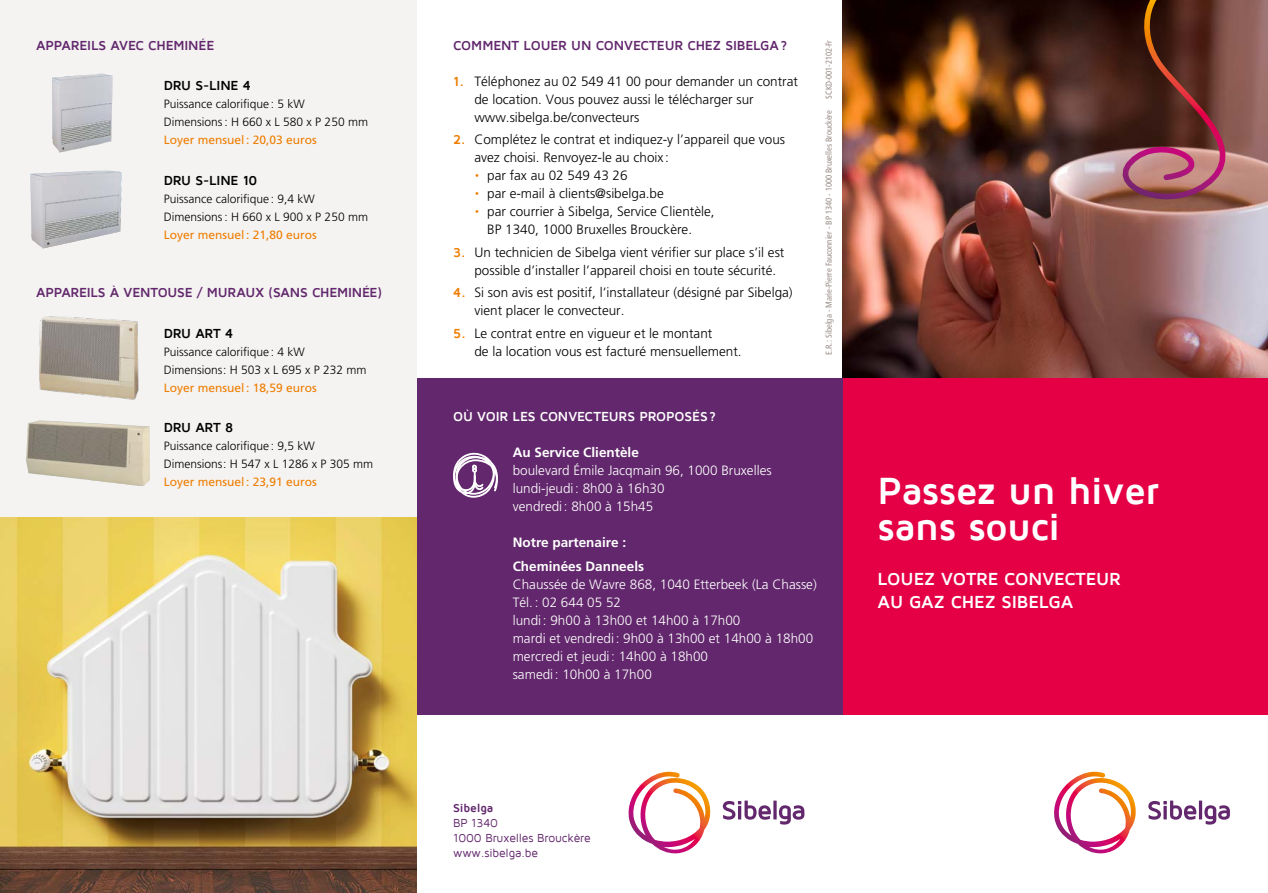
<style>
.page{position:relative;width:1268px;height:893px;background:#fff}
.page>*{position:absolute;margin:0;border:0;box-sizing:border-box;transform-origin:0 0}
.t1{font:700 39px/36px "Maven Pro";letter-spacing:-.015em;color:#fff}
.t2{font:700 18px/22.5px "Maven Pro";letter-spacing:-.01em;color:#fff}
.t3{font:300 13.5px/18px "Frutiger LT Std";color:#000}
.t4{font:300 13.5px/18px "Frutiger LT Std";color:#fff}
.t5{font:700 13.5px "Maven Pro";letter-spacing:-.015em;color:#62276c}
.t6{font:700 13.5px/24px "Frutiger LT Std";color:#fff}
.t7{font:700 13.5px "Maven Pro";letter-spacing:-.02em;color:#000}
.t8{font:700 13.5px "Maven Pro";letter-spacing:-.015em;color:#fff}
.t9{font:300 12px/18px "Frutiger LT Std";color:#000}
.t10{font:12px "Frutiger LT Std";color:#ef7d00}
.t11{font:12px/15px "Maven Pro";letter-spacing:-.015em;color:#62276c}
.t12{font:700 12px "Maven Pro";letter-spacing:-.015em;color:#62276c}
.t13{font:condensed 8.7px "Frutiger LT Std";letter-spacing:-.005em;color:#9b8e89}
.s1{font-family:"Maven Pro";font-weight:700;color:#ef7d00}
.s2{font-family:"Maven Pro";color:#ef7d00}
</style>
<div class="page">
<svg style="left:1148px;top:801px;width:48px;height:19px"></svg>
<hr style="left:1198px;top:801px;width:3px;height:18px;background:#62276c">
<svg style="left:1204px;top:805px;width:25px;height:20px"></svg>
<svg style="left:1054px;top:772px;width:82px;height:82px"></svg>
<svg style="left:722px;top:801px;width:48px;height:19px"></svg>
<hr style="left:773px;top:801px;width:3px;height:18px;background:#62276c">
<svg style="left:778px;top:805px;width:26px;height:20px"></svg>
<svg style="left:628px;top:772px;width:83px;height:82px"></svg>
<img style="left:842px;top:0;width:425px;height:378px">
<svg style="left:1094px;top:0;width:150px;height:226px;background:#74443f"></svg>
<div style="left:842px;top:378px;width:425px;height:336px;background:#e50046"></div>
<div style="left:417px;top:378px;width:425px;height:336px;background:#62276c"></div>
<div style="left:0;top:0;width:417px;height:893px;background:#f4f3f2"></div>
<img style="left:52px;top:74px;width:61px;height:79px">
<img style="left:30px;top:171px;width:92px;height:77px">
<img style="left:39px;top:316px;width:100px;height:84px">
<img style="left:26px;top:420px;width:124px;height:66px">
<svg style="left:453px;top:452px;width:45px;height:46px"></svg>
<img style="left:0;top:518px;width:417px;height:375px">
<p class="t5" style="left:36px;top:36px;width:179px">APPAREILS AVEC CHEMINÉE</p>
<p class="t7" style="left:164px;top:77px;width:88px">DRU S-LINE 4</p>
<p class="t9" style="left:164px;top:95px;width:206px">Puissance calorifique : 5 kW<br>Dimensions : H 660 x L 580 x P 250 mm</p>
<p class="t10" style="left:164px;top:133px;width:154px">Loyer mensuel: 20,03 euros</p>
<p class="t7" style="left:164px;top:171px;width:95px">DRU S-LINE 10</p>
<p class="t9" style="left:164px;top:190px;width:206px">Puissance calorifique : 9,4 kW<br>Dimensions : H 660 x L 900 x P 250 mm</p>
<p class="t10" style="left:164px;top:227px;width:154px">Loyer mensuel: 21,80 euros</p>
<p class="t5" style="left:36px;top:284px;width:347px">APPAREILS À VENTOUSE / MURAUX (SANS CHEMINÉE)</p>
<p class="t7" style="left:164px;top:324px;width:71px">DRU ART 4</p>
<p class="t9" style="left:164px;top:343px;width:204px">Puissance calorifique : 4 kW<br>Dimensions: H 503 x L 695 x P 232 mm</p>
<p class="t10" style="left:164px;top:380px;width:154px">Loyer mensuel: 18,59 euros</p>
<p class="t7" style="left:164px;top:419px;width:71px">DRU ART 8</p>
<p class="t9" style="left:164px;top:437px;width:211px">Puissance calorifique : 9,5 kW<br>Dimensions: H 547 x L 1286 x P 305 mm</p>
<p class="t10" style="left:164px;top:475px;width:154px">Loyer mensuel: 23,91 euros</p>
<p class="t5" style="left:453px;top:36px;width:335px">COMMENT LOUER UN CONVECTEUR CHEZ SIBELGA?</p>
<p class="t3" style="left:474px;top:72px;width:325px;text-indent:-21px"><span class="s1">1.</span> Téléphonez au 02 549 41 00 pour demander un contrat de location. Vous pouvez aussi le télécharger sur www.sibelga.be/convecteurs</p>
<p class="t3" style="left:474px;top:131px;width:312px;text-indent:-21px"><span class="s1">2.</span> Complétez le contrat et indiquez-y l’appareil que vous avez choisi. Renvoyez-le au choix :</p>
<p class="t3" style="left:474px;top:167px;width:155px"><span class="s2">•</span> par fax au 02 549 43 26</p>
<p class="t3" style="left:474px;top:185px;width:191px"><span class="s2">•</span> par e-mail à clients@sibelga.be</p>
<p class="t3" style="left:487px;top:203px;width:229px;text-indent:-13px"><span class="s2">•</span> par courrier à Sibelga, Service Clientèle,<br>BP 1340, 1000 Bruxelles Brouckère.</p>
<p class="t3" style="left:474px;top:243px;width:311px;text-indent:-21px"><span class="s1">3.</span> Un technicien de Sibelga vient vérifier sur place s’il est possible d’installer l’appareil choisi en toute sécurité.</p>
<p class="t3" style="left:474px;top:284px;width:320px;text-indent:-21px"><span class="s1">4.</span> Si son avis est positif, l’installateur (désigné par Sibelga) vient placer le convecteur.</p>
<p class="t3" style="left:474px;top:324px;width:269px;text-indent:-21px"><span class="s1">5.</span> Le contrat entre en vigueur et le montant<br>de la location vous est facturé mensuellement.</p>
<p class="t13" style="left:823px;top:99px;width:60px;rotate:-90deg">SCKD-001-2102-Fr</p>
<p class="t13" style="left:823px;top:355px;width:247px;rotate:-90deg">E.R. : Sibelga - Marie-Pierre Fauconnier - BP 1340 - 1000 Bruxelles Brouckère</p>
<p class="t8" style="left:453px;top:407px;width:264px">OÙ VOIR LES CONVECTEURS PROPOSÉS?</p>
<p class="t6" style="left:512px;top:440px;width:128px">Au Service Clientèle</p>
<p class="t4" style="left:512px;top:461px;width:260px">boulevard Émile Jacqmain 96, 1000 Bruxelles lundi-jeudi: 8h00 à 16h30<br>vendredi: 8h00 à 15h45</p>
<p class="t6" style="left:512px;top:530px;width:133px">Notre partenaire :<br>Cheminées Danneels</p>
<p class="t4" style="left:512px;top:575px;width:305px">Chaussée de Wavre 868, 1040 Etterbeek (La Chasse)<br>Tél.: 02 644 05 52<br>lundi: 9h00 à 13h00 et 14h00 à 17h00<br>mardi et vendredi: 9h00 à 13h00 et 14h00 à 18h00 mercredi et jeudi: 14h00 à 18h00<br>samedi: 10h00 à 17h00</p>
<h1 class="t1" style="left:877px;top:471px;width:283px">Passez un hiver sans souci</h1>
<h2 class="t2" style="left:877px;top:567px;width:245px">LOUEZ VOTRE CONVECTEUR<br>AU GAZ CHEZ SIBELGA</h2>
<p class="t12" style="left:453px;top:800px;width:42px">Sibelga</p>
<p class="t11" style="left:453px;top:815px;width:139px">BP 1340<br>1000 Bruxelles Brouckère www.sibelga.be</p>
</div>
